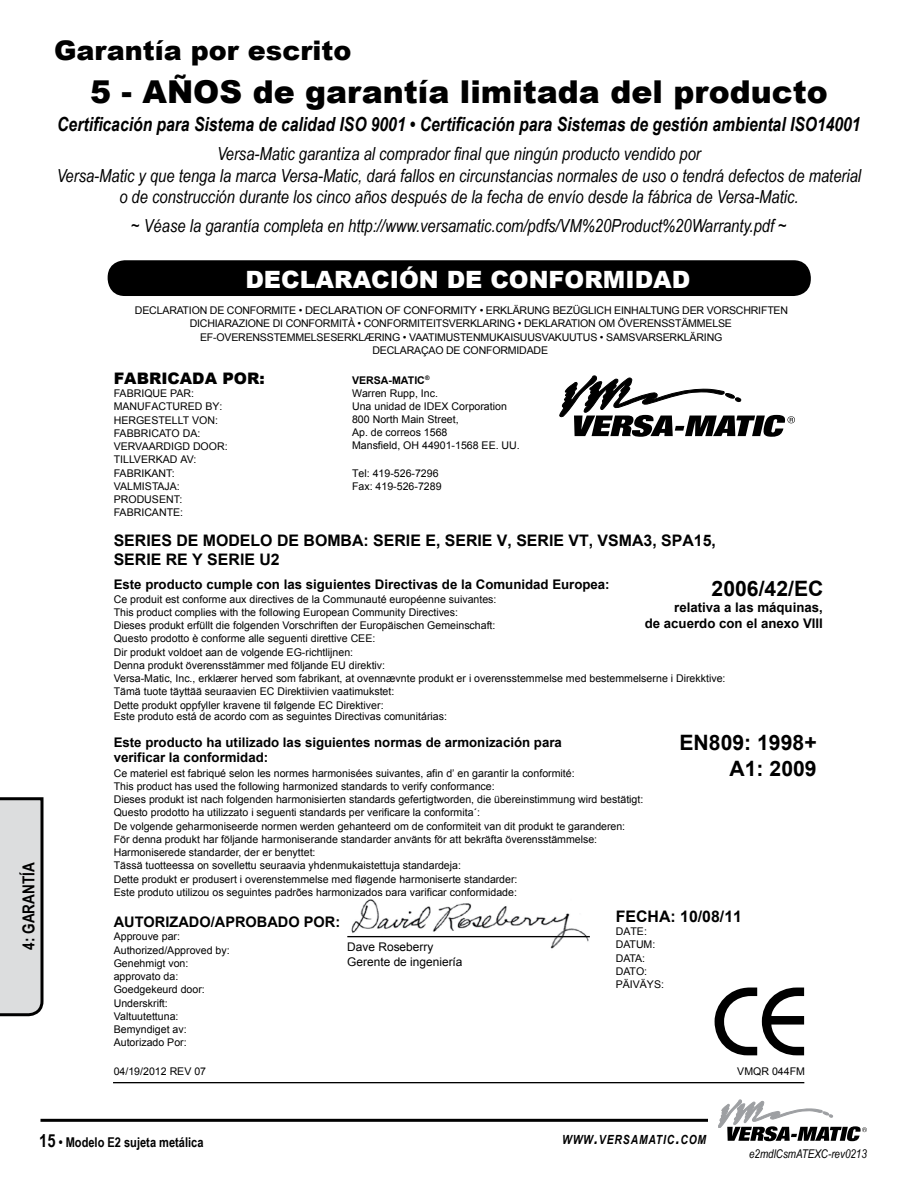
<style>
.page{position:relative;width:918px;height:1188px;background:#fff}
.page>*{position:absolute;margin:0;border:0;box-sizing:border-box;transform-origin:0 0}
.t1{font:900 31.5px "Arial";color:#000}
.t2{font:900 27px "Arial";color:#000}
.t3{font:900 23.85px "Arial";color:#fff}
.t4{font:700 21.15px "Arial";color:#000}
.t5{font:italic 700 19.5px "Arial Narrow";color:#000}
.t6{font:italic 18px/21.6px "Arial Narrow";color:#000;text-align:center}
.t7{font:700 16.5px "Arial Narrow";color:#000}
.t8{font:700 15.9px/19px "Arial";color:#000}
.t9{font:900 15.9px "Arial";color:#000}
.t10{font:700 14.55px "Arial";color:#000}
.t11{font:700 13.5px "Arial Narrow";color:#000}
.t12{font:700 13.2px/14.5px "Arial";color:#000}
.t13{font:italic 700 12.6px "Arial Narrow";letter-spacing:.07em;color:#000}
.t14{font:italic 12px "Arial Narrow";color:#000}
.t15{font:11.85px/14.5px "Arial";color:#000}
.t16{font:10.65px/13.2px "Arial";color:#000}
.t17{font:10.65px/13.2px "Arial";letter-spacing:-.02em;color:#000;text-align:center}
.s1{font-weight:700}
.s2{font-size:18px}
</style>
<div class="page">
<svg style="left:718px;top:1100px;width:149px;height:41px"></svg>
<hr style="left:40px;top:1119px;width:668px;height:3px;background:#000">
<div style="left:108px;top:260px;width:703px;height:36px;background:#000;border-radius:17px"></div>
<hr style="left:113px;top:1082px;width:691px;height:1px;background:#000">
<svg style="left:715px;top:988px;width:89px;height:67px"></svg>
<img style="left:347px;top:899px;width:243px;height:50px">
<hr style="left:347px;top:936px;width:243px;height:1px;background:#000">
<svg style="left:559px;top:375px;width:236px;height:62px"></svg>
<svg style="left:0;top:797px;width:44px;height:220px;background:#c8c9c9"></svg>
<h2 class="t2" style="left:54px;top:31px;width:299px">Garantía por escrito</h2>
<h1 class="t1" style="left:90px;top:69px;width:739px">5 - AÑOS de garantía limitada del producto</h1>
<h3 class="t5" style="left:57px;top:110px;width:805px">Certificación para Sistema de calidad ISO 9001 • Certificación para Sistemas de gestión ambiental ISO14001</h3>
<p class="t6" style="left:57px;top:143px;width:806px">Versa-Matic garantiza al comprador final que ningún producto vendido por<br>Versa-Matic y que tenga la marca Versa-Matic, dará fallos en circunstancias normales de uso o tendrá defectos de material o de construcción durante los cinco años después de la fecha de envío desde la fábrica de Versa-Matic.</p>
<h3 class="t6" style="left:131px;top:215px;width:657px">~ Véase la garantía completa en http://www.versamatic.com/pdfs/VM%20Product%20Warranty.pdf ~</h3>
<h3 class="t3" style="left:245px;top:262px;width:446px">DECLARACIÓN DE CONFORMIDAD</h3>
<p class="t17" style="left:135px;top:304px;width:655px">DECLARATION DE CONFORMITE • DECLARATION OF CONFORMITY • ERKLÄRUNG BEZÜGLICH EINHALTUNG DER VORSCHRIFTEN DICHIARAZIONE DI CONFORMITÀ • CONFORMITEITSVERKLARING • DEKLARATION OM ÖVERENSSTÄMMELSE EF-OVERENSSTEMMELSESERKLÆRING • VAATIMUSTENMUKAISUUSVAKUUTUS • SAMSVARSERKLÄRING<br>DECLARAÇAO DE CONFORMIDADE</p>
<p class="t16" style="left:352px;top:374px;width:169px"><span class="s1">VERSA-MATIC</span><sup>®<br></sup>Warren Rupp, Inc.<br>Una unidad de IDEX Corporation<br>800 North Main Street,<br>Ap. de correos 1568<br>Mansfield, OH 44901-1568 EE. UU.</p>
<p class="t16" style="left:352px;top:466px;width:91px">Tel: 419-526-7296<br>Fax: 419-526-7289</p>
<h3 class="t9" style="left:114px;top:367px;width:152px">FABRICADA POR:</h3>
<p class="t16" style="left:114px;top:387px;width:116px">FABRIQUE PAR:<br>MANUFACTURED BY:<br>HERGESTELLT VON:<br>FABBRICATO DA:<br>VERVAARDIGD DOOR:<br>TILLVERKAD AV:<br>FABRIKANT:<br>VALMISTAJA:<br>PRODUSENT:<br>FABRICANTE:</p>
<h3 class="t8" style="left:114px;top:531px;width:604px">SERIES DE MODELO DE BOMBA: SERIE E, SERIE V, SERIE VT, VSMA3, SPA15,<br>SERIE RE Y SERIE U2</h3>
<h3 class="t7" style="left:16px;top:950px;width:89px;rotate:-90deg">4: GARANTÍA</h3>
<p class="t12" style="left:114px;top:578px;width:498px">Este producto cumple con las siguientes Directivas de la Comunidad Europea:</p>
<p class="t16" style="left:114px;top:592px;width:613px">Ce produit est conforme aux directives de la Communauté européenne suivantes:<br>This product complies with the following European Community Directives:<br>Dieses produkt erfüllt die folgenden Vorschriften der Europäischen Gemeinschaft:<br>Questo prodotto è conforme alle seguenti direttive CEE:<br>Dir produkt voldoet aan de volgende EG-richtlijnen:<br>Denna produkt överensstämmer med följande EU direktiv:<br>Versa-Matic, Inc., erklærer herved som fabrikant, at ovennævnte produkt er i overensstemmelse med bestemmelserne i Direkktive:<br>Tämä tuote täyttää seuraavien EC Direktiivien vaatimukstet:<br>Dette produkt oppfyller kravene til følgende EC Direktiver:</p>
<p class="t16" style="left:114px;top:710px;width:335px">Este produto está de acordo com as seguintes Directivas comunitárias:</p>
<h3 class="t4" style="left:712px;top:574px;width:113px">2006/42/EC</h3>
<p class="t12" style="left:645px;top:599px;width:180px;line-height:15.9px;text-align:right">relativa a las máquinas,<br>de acuerdo con el anexo VIII</p>
<p class="t12" style="left:114px;top:736px;width:450px">Este producto ha utilizado las siguientes normas de armonización para verificar la conformidad:</p>
<h3 class="t4" style="left:679px;top:728px;width:139px">EN809: 1998+</h3>
<p class="t16" style="left:114px;top:766px;width:463px">Ce materiel est fabriqué selon les normes harmonisées suivantes, afin d’ en garantir la conformité:</p>
<h3 class="t4" style="left:730px;top:753px;width:89px">A1: 2009</h3>
<p class="t16" style="left:114px;top:779px;width:531px">This product has used the following harmonized standards to verify conformance:<br>Dieses produkt ist nach folgenden harmonisierten standards gefertigtworden, die übereinstimmung wird bestätigt:<br>Questo prodotto ha utilizzato i seguenti standards per verificare la conformita´:<br>De volgende geharmoniseerde normen werden gehanteerd om de conformiteit van dit produkt te garanderen:<br>För denna produkt har följande harmoniserande standarder använts för att bekräfta överensstämmelse:<br>Harmoniserede standarder, der er benyttet:<br>Tässä tuotteessa on sovellettu seuraavia yhdenmukaistettuja standardeja:<br>Dette produkt er produsert i overenstemmelse med fløgende harmoniserte standarder:<br>Este produto utilizou os seguintes padrões harmonizados para varificar conformidade:</p>
<h3 class="t8" style="left:616px;top:907px;width:128px">FECHA: 10/08/11</h3>
<p class="t16" style="left:616px;top:925px;width:50px">DATE:<br>DATUM:<br>DATA:<br>DATO:<br>PÄIVÄYS:</p>
<h3 class="t10" style="left:114px;top:912px;width:228px">AUTORIZADO/APROBADO POR:</h3>
<p class="t16" style="left:114px;top:930px;width:118px">Approuve par:<br>Authorized/Approved by:<br>Genehmigt von: approvato da:<br>Goedgekeurd door:<br>Underskrift:<br>Valtuutettuna:<br>Bemyndiget av:<br>Autorizado Por:</p>
<p class="t16" style="left:114px;top:1065px;width:94px">04/19/2012 REV 07</p>
<p class="t16" style="left:737px;top:1065px;width:69px">VMQR 044FM</p>
<p class="t15" style="left:347px;top:939px;width:117px">Dave Roseberry<br>Gerente de ingeniería</p>
<p class="t11" style="left:39px;top:1132px;width:166px"><span class="s2">15</span> • Modelo E2 sujeta metálica</p>
<p class="t13" style="left:562px;top:1130px;width:146px">WWW<span class="s2">.</span>VERSAMATIC<span class="s2">.</span>COM</p>
<p class="t14" style="left:749px;top:1145px;width:119px">e2mdlCsmATEXC-rev0213</p>
</div>
